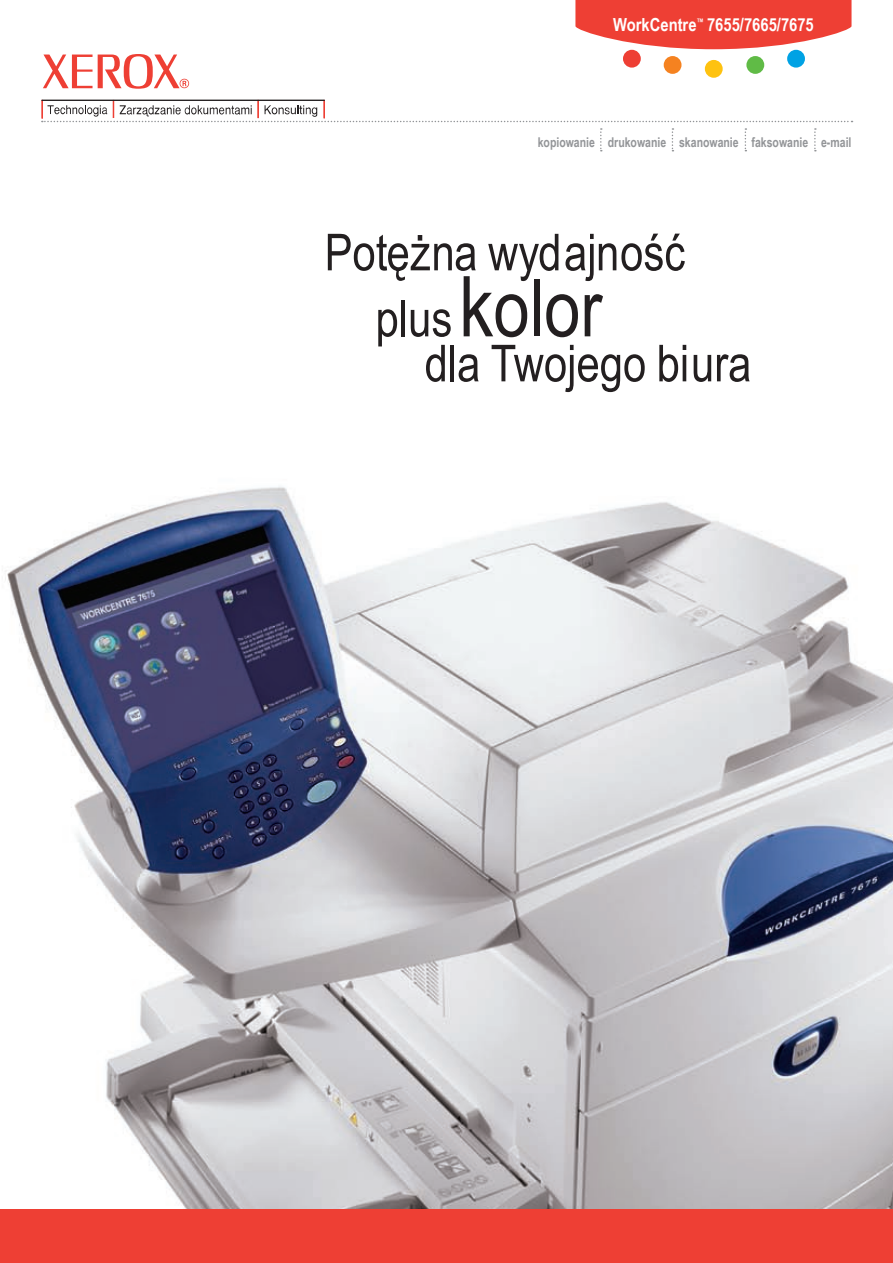
<style>
.page{position:relative;width:893px;height:1263px;background:#fff}
.page>*{position:absolute;margin:0;border:0;box-sizing:border-box;transform-origin:0 0}
.t1{font:51px/66px "Arial Narrow";color:#231f20}
.t2{font:700 18px "Arial Narrow";color:#fff}
.t3{font:700 13.5px "Arial Narrow";color:#939598;scale:.95 1}
.s1{font-size:84px}
.s2{font-size:79.5px}
</style>
<div class="page">
<img style="left:5px;top:486px;width:888px;height:723px">
<div style="left:0;top:1209px;width:893px;height:54px;background:#ee3f34"></div>
<svg style="left:600px;top:128px;width:2px;height:23px"></svg>
<svg style="left:672px;top:128px;width:1px;height:23px"></svg>
<svg style="left:745px;top:128px;width:1px;height:23px"></svg>
<svg style="left:814px;top:128px;width:2px;height:23px"></svg>
<svg style="left:575px;top:0;width:276px;height:49px;background:#f0584e"></svg>
<div style="left:623px;top:50px;width:18px;height:18px;background:#ee3f34;border-radius:50%"></div>
<div style="left:664px;top:56px;width:17px;height:18px;background:#f58220;border-radius:50%"></div>
<div style="left:705px;top:60px;width:18px;height:18px;background:#fec210;border-radius:50%"></div>
<div style="left:746px;top:56px;width:18px;height:18px;background:#60bb46;border-radius:50%"></div>
<div style="left:787px;top:50px;width:18px;height:18px;background:#00a2e4;border-radius:50%"></div>
<svg style="left:43px;top:54px;width:146px;height:35px"></svg>
<svg style="left:41px;top:100px;width:811px;height:22px"></svg>
<h2 class="t2" style="left:613px;top:11px;width:202px">WorkCentre<sup>™</sup> 7655/7665/7675</h2>
<p class="t3" style="left:538px;top:132px;width:332px">kopiowanie drukowanie skanowanie faksowanie e-mail</p>
<h1 class="t1" style="left:376px;top:217px;width:311px;text-indent:-51px">Potężna wydajność plus <span class="s1">k</span><span class="s2">olor</span></h1>
<h1 class="t1" style="left:425px;top:328px;width:328px">dla Twojego biura</h1>
</div>
